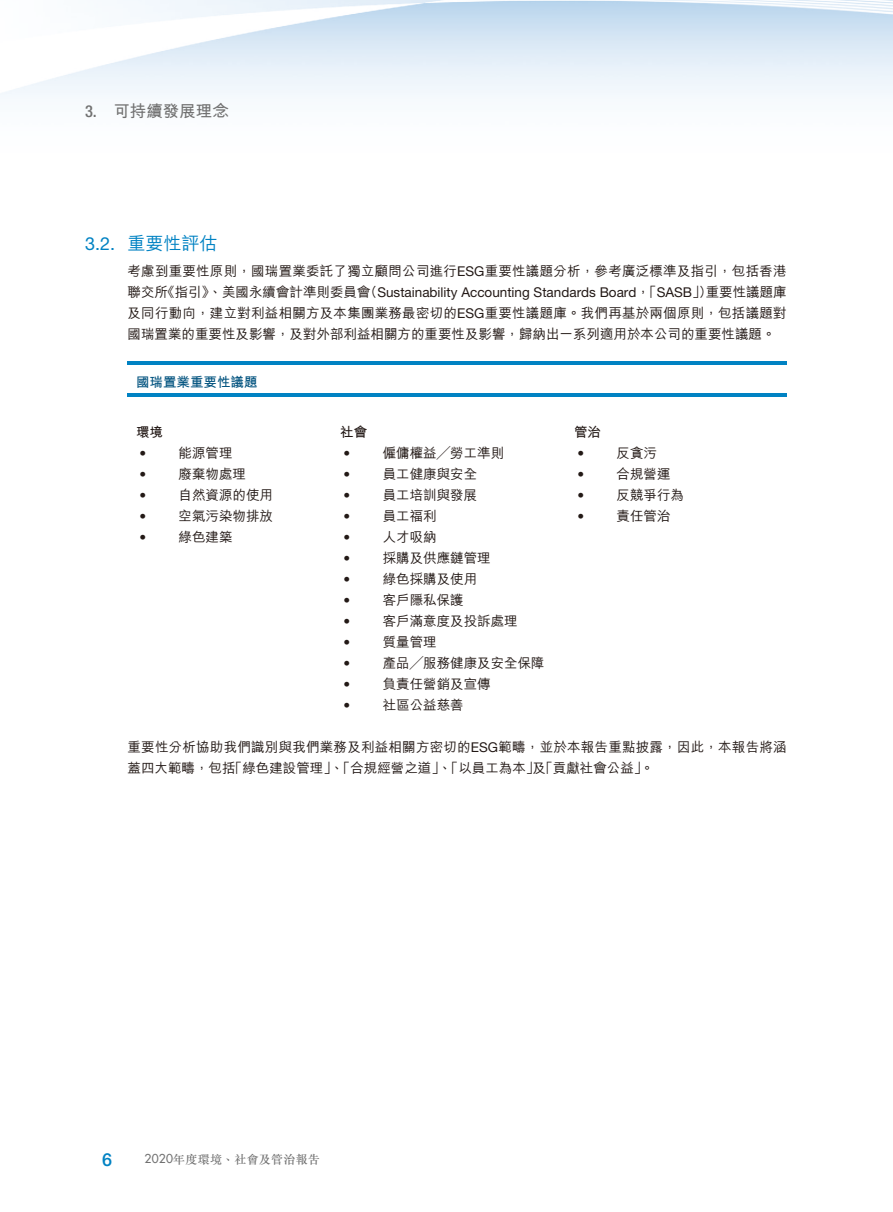
<style>
.page{position:relative;width:893px;height:1212px;background:#fff}
.page>*{position:absolute;margin:0;border:0;box-sizing:border-box;transform-origin:0 0}
.t1{font:18px "M Hei HK Medium E Ten B5 H";color:#0082c3}
.t2{font:500 18px "Helvetica Neue LT Std";color:#0082c3}
.t3{font:16.5px "M Hei HK Bold E Ten B5 H";color:#717171}
.t4{font:13.5px/21px "M Hei HK Medium E Ten B5 H";color:#231916}
.t5{font:13.5px "Helvetica Neue LT Std";color:#231916}
.t6{font:13.5px "M Hei HK Bold E Ten B5 H";color:#00527e}
.t7{font:13.5px "M Hei HK Bold E Ten B5 H";color:#231916}
.t8{font:12px "M Sung HK Medium E Ten B5 H";letter-spacing:.02em;color:#717171}
.s1{font-family:"Helvetica Neue LT Std";font-weight:500;font-stretch:condensed}
.s2{font-family:"Helvetica Neue LT Std"}
.s3{font-family:"M Hei HK Medium E Ten B5 H"}
.s4{font-family:"Futura Std";font-weight:500}
</style>
<div class="page">
<svg style="left:128px;top:364px;width:659px;height:30px"></svg>
<hr style="left:128px;top:361px;width:659px;height:3px;background:#0082c3">
<hr style="left:128px;top:394px;width:212px;height:3px;background:#0082c3">
<hr style="left:340px;top:394px;width:234px;height:3px;background:#0082c3">
<hr style="left:574px;top:394px;width:213px;height:3px;background:#0082c3">
<p class="t3" style="left:85px;top:104px;width:145px"><span class="s1">3.</span> 可持續發展理念</p>
<h1 class="t1" style="left:85px;top:236px;width:134px"><span class="s2">3.2.</span> 重要性評估</h1>
<p class="t4" style="left:128px;top:262px;width:661px">考慮到重要性原則，國瑞置業委託了獨立顧問公司進行<span class="s2">ESG</span>重要性議題分析，參考廣泛標準及指引，包括香港</p>
<p class="t5" style="left:128px;top:287px;width:661px"><span class="s3">聯交所《指引》、美國永續會計準則委員會（</span>Sustainability Accounting Standards Board<span class="s3">，「</span>SASB<span class="s3">」）重要性議題庫</span></p>
<p class="t4" style="left:128px;top:304px;width:661px">及同行動向，建立對利益相關方及本集團業務最密切的<span class="s2">ESG</span>重要性議題庫。我們再基於兩個原則，包括議題對國瑞置業的重要性及影響，及對外部利益相關方的重要性及影響，歸納出一系列適用於本公司的重要性議題。</p>
<p class="t6" style="left:136px;top:376px;width:123px">國瑞置業重要性議題</p>
<p class="t7" style="left:136px;top:427px;width:28px">環境</p>
<p class="t7" style="left:340px;top:427px;width:28px">社會</p>
<p class="t7" style="left:574px;top:427px;width:28px">管治</p>
<p class="t4" style="left:139px;top:444px;width:95px"><span class="s2">•</span> 能源管理</p>
<p class="t4" style="left:344px;top:444px;width:162px"><span class="s2">•</span> 僱傭權益╱勞工準則</p>
<p class="t4" style="left:577px;top:444px;width:81px"><span class="s2">•</span> 反貪污</p>
<p class="t4" style="left:139px;top:465px;width:108px"><span class="s2">•</span> 廢棄物處理</p>
<p class="t4" style="left:344px;top:465px;width:135px"><span class="s2">•</span> 員工健康與安全</p>
<p class="t4" style="left:577px;top:465px;width:95px"><span class="s2">•</span> 合規營運</p>
<p class="t4" style="left:139px;top:486px;width:135px"><span class="s2">•</span> 自然資源的使用</p>
<p class="t4" style="left:344px;top:486px;width:135px"><span class="s2">•</span> 員工培訓與發展</p>
<p class="t4" style="left:577px;top:486px;width:108px"><span class="s2">•</span> 反競爭行為</p>
<p class="t4" style="left:139px;top:507px;width:135px"><span class="s2">•</span> 空氣污染物排放</p>
<p class="t4" style="left:344px;top:507px;width:95px"><span class="s2">•</span> 員工福利</p>
<p class="t4" style="left:577px;top:507px;width:95px"><span class="s2">•</span> 責任管治</p>
<p class="t4" style="left:139px;top:528px;width:95px"><span class="s2">•</span> 綠色建築</p>
<p class="t4" style="left:344px;top:528px;width:95px"><span class="s2">•</span> 人才吸納</p>
<p class="t4" style="left:344px;top:549px;width:149px"><span class="s2">•</span> 採購及供應鏈管理</p>
<p class="t4" style="left:344px;top:570px;width:135px"><span class="s2">•</span> 綠色採購及使用</p>
<p class="t4" style="left:344px;top:591px;width:122px"><span class="s2">•</span> 客戶隱私保護</p>
<p class="t4" style="left:344px;top:612px;width:176px"><span class="s2">•</span> 客戶滿意度及投訴處理</p>
<p class="t4" style="left:344px;top:633px;width:95px"><span class="s2">•</span> 質量管理</p>
<p class="t4" style="left:344px;top:654px;width:203px"><span class="s2">•</span> 產品╱服務健康及安全保障</p>
<p class="t4" style="left:344px;top:675px;width:149px"><span class="s2">•</span> 負責任營銷及宣傳</p>
<p class="t4" style="left:344px;top:696px;width:122px"><span class="s2">•</span> 社區公益慈善</p>
<p class="t4" style="left:128px;top:738px;width:661px">重要性分析協助我們識別與我們業務及利益相關方密切的<span class="s2">ESG</span>範疇，並於本報告重點披露，因此，本報告將涵蓋四大範疇，包括「綠色建設管理」、「合規經營之道」、「以員工為本」及「貢獻社會公益」。</p>
<h1 class="t2" style="left:102px;top:1153px;width:12px">6</h1>
<p class="t8" style="left:145px;top:1154px;width:177px"><span class="s4">2020</span>年度環境、社會及管治報告</p>
</div>
